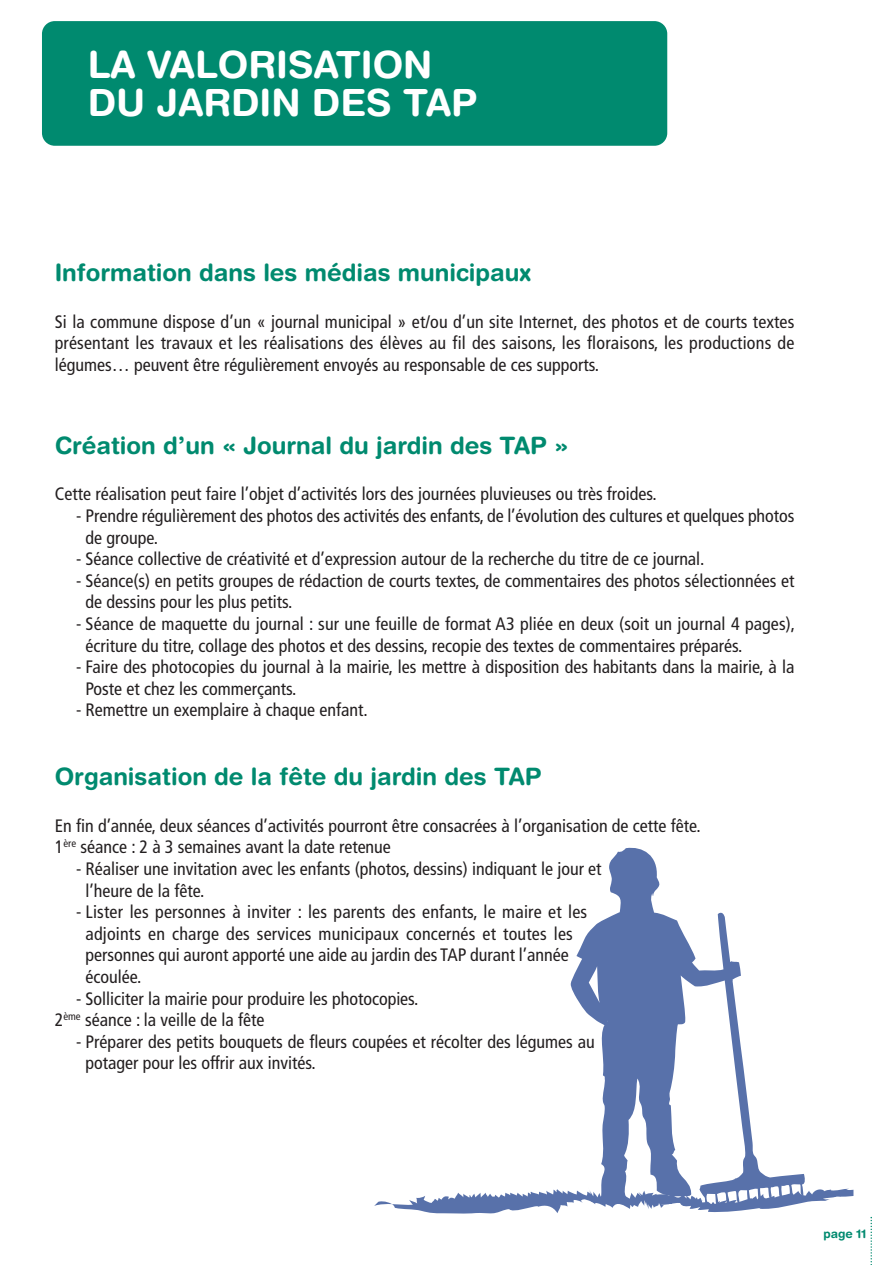
<style>
.page{position:relative;width:894px;height:1265px;background:#fff}
.page>*{position:absolute;margin:0;border:0;box-sizing:border-box;transform-origin:0 0}
.t1{font:700 37.5px/37.5px "Helvetica Rounded";color:#fff}
.t2{font:700 24px "Helvetica Rounded";color:#008a6f}
.t3{font:condensed 18px/21.6px "Frutiger";color:#231f20}
.t4{font:700 12px "Helvetica Rounded";color:#008a6f}
</style>
<div class="page">
<svg style="left:870px;top:1216px;width:2px;height:47px"></svg>
<div style="left:42px;top:21px;width:625px;height:125px;background:#008a6f;border-radius:13px"></div>
<svg style="left:570px;top:847px;width:235px;height:339px"></svg>
<svg style="left:374px;top:1186px;width:479px;height:27px"></svg>
<h1 class="t1" style="left:88px;top:45px;width:391px">LA VALORISATION<br>DU JARDIN DES TAP</h1>
<h2 class="t2" style="left:55px;top:258px;width:478px">Information dans les médias municipaux</h2>
<p class="t3" style="left:55px;top:310px;width:741px;text-align:justify">Si la commune dispose d’un « journal municipal » et/ou d’un site Internet, des photos et de courts textes présentant les travaux et les réalisations des élèves au fil des saisons, les floraisons, les productions de légumes… peuvent être régulièrement envoyés au responsable de ces supports.</p>
<h2 class="t2" style="left:55px;top:431px;width:515px">Création d’un « Journal du jardin des TAP »</h2>
<p class="t3" style="left:55px;top:483px;width:604px">Cette réalisation peut faire l’objet d’activités lors des journées pluvieuses ou très froides.</p>
<p class="t3" style="left:85px;top:505px;width:710px;text-indent:-9px">- Prendre régulièrement des photos des activités des enfants, de l’évolution des cultures et quelques photos de groupe.</p>
<p class="t3" style="left:76px;top:548px;width:630px">- Séance collective de créativité et d’expression autour de la recherche du titre de ce journal.</p>
<p class="t3" style="left:85px;top:570px;width:710px;text-indent:-9px">- Séance(s) en petits groupes de rédaction de courts textes, de commentaires des photos sélectionnées et de dessins pour les plus petits.</p>
<p class="t3" style="left:85px;top:613px;width:711px;text-indent:-9px">- Séance de maquette du journal : sur une feuille de format A3 pliée en deux (soit un journal 4 pages), écriture du titre, collage des photos et des dessins, recopie des textes de commentaires préparés.</p>
<p class="t3" style="left:85px;top:656px;width:710px;text-indent:-9px">- Faire des photocopies du journal à la mairie, les mettre à disposition des habitants dans la mairie, à la<br>Poste et chez les commerçants.</p>
<p class="t3" style="left:76px;top:699px;width:293px">- Remettre un exemplaire à chaque enfant.</p>
<h2 class="t2" style="left:55px;top:762px;width:488px">Organisation de la fête du jardin des TAP</h2>
<p class="t3" style="left:55px;top:814px;width:648px">En fin d’année, deux séances d’activités pourront être consacrées à l’organisation de cette fête.<br>1<sup>ère</sup> séance : 2 à 3 semaines avant la date retenue</p>
<p class="t3" style="left:85px;top:858px;width:518px;text-indent:-9px">- Réaliser une invitation avec les enfants (photos, dessins) indiquant le jour et l’heure de la fête.</p>
<p class="t3" style="left:85px;top:901px;width:503px;text-indent:-9px">- Lister les personnes à inviter : les parents des enfants, le maire et les adjoints en charge des services municipaux concernés et toutes les personnes qui auront apporté une aide au jardin des TAP durant l’année écoulée.</p>
<p class="t3" style="left:55px;top:987px;width:365px;text-indent:21px">- Solliciter la mairie pour produire les photocopies.<br>2<sup>ème</sup> séance : la veille de la fête</p>
<p class="t3" style="left:85px;top:1030px;width:511px;text-indent:-9px">- Préparer des petits bouquets de fleurs coupées et récolter des légumes au potager pour les offrir aux invités.</p>
<p class="t4" style="left:823px;top:1226px;width:44px">page 11</p>
</div>
